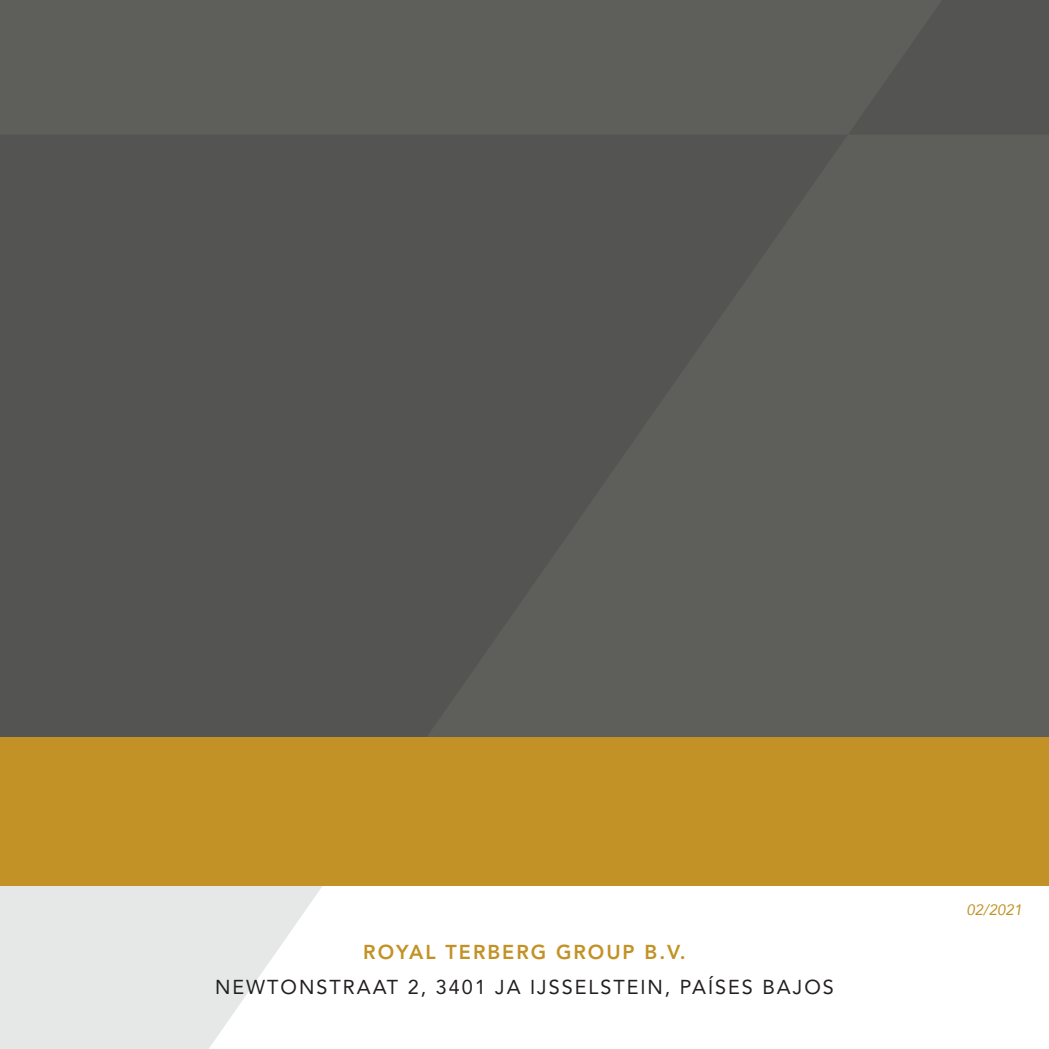
<style>
.page{position:relative;width:1049px;height:1049px;background:#fff}
.page>*{position:absolute;margin:0;border:0;box-sizing:border-box;transform-origin:0 0}
.t1{font:20px "Avenir";letter-spacing:.1em;color:#231f20}
.t2{font:800 20px "Avenir";letter-spacing:.1em;color:#c39226}
.t3{font:italic 15px "Avenir";color:#c39226}
</style>
<div class="page">
<div style="left:0;top:0;width:1049px;height:803px;background:#545552"></div>
<svg style="left:0;top:886px;width:322px;height:163px;fill:#e5e8e7"></svg>
<div style="left:0;top:737px;width:1049px;height:149px;background:#c39226"></div>
<p class="t2" style="left:363px;top:941px;width:324px">ROYAL TERBERG GROUP B.V.</p>
<p class="t1" style="left:215px;top:976px;width:620px">NEWTONSTRAAT 2, 3401 JA IJSSELSTEIN, PAÍSES BAJOS</p>
<p class="t3" style="left:966px;top:901px;width:57px">02/2021</p>
</div>
